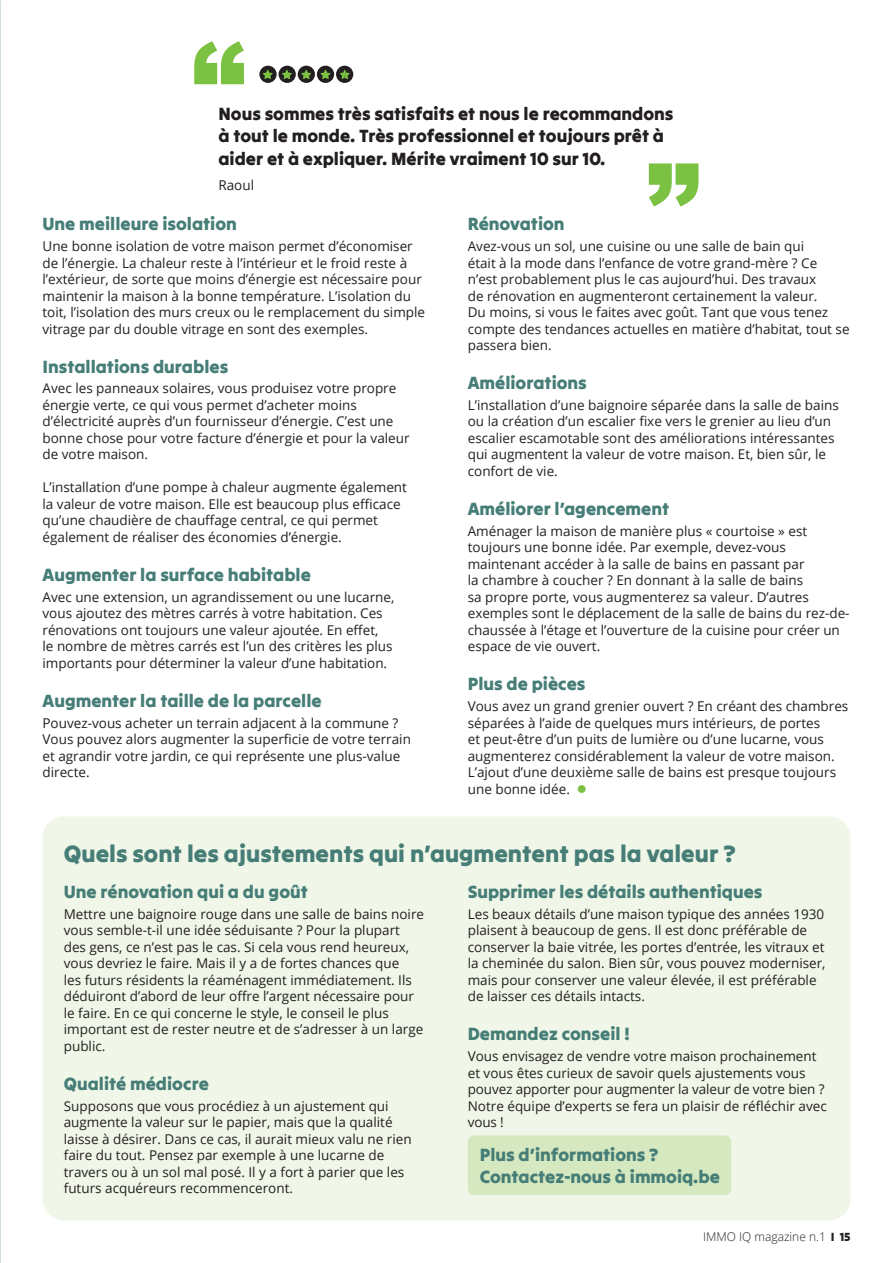
<style>
.page{position:relative;width:893px;height:1263px;background:#fff}
.page>*{position:absolute;margin:0;border:0;box-sizing:border-box;transform-origin:0 0}
.t1{font:900 108px "Arial";color:#7bc142}
.t2{font:24px "Tilt Warp";color:#467e77}
.titel_groen_12pt{font:18px "Tilt Warp";color:#467e77}
.quote_12pt{font:18px/22.5px "Tilt Warp";color:#231f20}
.body_zwart{font:13.5px/16.5px "Open Sans";color:#231f20}
.t3{font:300 12px "Open Sans";color:#231f20}
.s1{color:#7bc142}
.s2{font-family:"Tilt Warp";font-weight:400}
</style>
<div class="page">
<div style="left:43px;top:816px;width:807px;height:404px;background:#f0f7e8;border-radius:21px"></div>
<div style="left:259px;top:66px;width:18px;height:17px;background:#231f20;border-radius:50%"></div>
<div style="left:279px;top:66px;width:17px;height:17px;background:#231f20;border-radius:50%"></div>
<div style="left:298px;top:66px;width:17px;height:17px;background:#231f20;border-radius:50%"></div>
<div style="left:317px;top:66px;width:17px;height:17px;background:#231f20;border-radius:50%"></div>
<div style="left:336px;top:66px;width:17px;height:17px;background:#231f20;border-radius:50%"></div>
<svg style="left:263px;top:70px;width:10px;height:9px"></svg>
<svg style="left:282px;top:70px;width:10px;height:9px"></svg>
<svg style="left:301px;top:70px;width:10px;height:9px"></svg>
<svg style="left:320px;top:70px;width:10px;height:9px"></svg>
<svg style="left:340px;top:70px;width:10px;height:9px"></svg>
<div style="left:468px;top:1135px;width:263px;height:60px;background:#d5e8c0;border-radius:6px"></div>
<p class="t1" style="left:191px;top:3px;width:55px">“</p>
<p class="quote_12pt" style="left:218px;top:102px;width:457px">Nous sommes très satisfaits et nous le recommandons à tout le monde. Très professionnel et toujours prêt à aider et à expliquer. Mérite vraiment 10 sur 10.</p>
<p class="body_zwart" style="left:218px;top:176px;width:37px">Raoul</p>
<p class="t1" style="left:701px;top:245px;width:55px;rotate:-180deg">“</p>
<p class="titel_groen_12pt" style="left:43px;top:209px;width:196px">Une meilleure isolation</p>
<p class="body_zwart" style="left:43px;top:238px;width:384px">Une bonne isolation de votre maison permet d’économiser de l’énergie. La chaleur reste à l’intérieur et le froid reste à l’extérieur, de sorte que moins d’énergie est nécessaire pour maintenir la maison à la bonne température. L’isolation du toit, l’isolation des murs creux ou le remplacement du simple vitrage par du double vitrage en sont des exemples.</p>
<p class="titel_groen_12pt" style="left:43px;top:351px;width:187px">Installations durables</p>
<p class="body_zwart" style="left:43px;top:380px;width:369px">Avec les panneaux solaires, vous produisez votre propre énergie verte, ce qui vous permet d’acheter moins d’électricité auprès d’un fournisseur d’énergie. C’est une bonne chose pour votre facture d’énergie et pour la valeur de votre maison.</p>
<p class="body_zwart" style="left:43px;top:479px;width:366px">L’installation d’une pompe à chaleur augmente également la valeur de votre maison. Elle est beaucoup plus efficace qu’une chaudière de chauffage central, ce qui permet également de réaliser des économies d’énergie.</p>
<p class="titel_groen_12pt" style="left:43px;top:560px;width:270px">Augmenter la surface habitable</p>
<p class="body_zwart" style="left:43px;top:588px;width:353px">Avec une extension, un agrandissement ou une lucarne, vous ajoutez des mètres carrés à votre habitation. Ces rénovations ont toujours une valeur ajoutée. En effet,<br>le nombre de mètres carrés est l’un des critères les plus importants pour déterminer la valeur d’une habitation.</p>
<p class="titel_groen_12pt" style="left:43px;top:685px;width:281px">Augmenter la taille de la parcelle</p>
<p class="body_zwart" style="left:43px;top:714px;width:370px">Pouvez-vous acheter un terrain adjacent à la commune ?<br>Vous pouvez alors augmenter la superficie de votre terrain et agrandir votre jardin, ce qui représente une plus-value directe.</p>
<p class="titel_groen_12pt" style="left:468px;top:209px;width:98px">Rénovation</p>
<p class="body_zwart" style="left:468px;top:238px;width:383px">Avez-vous un sol, une cuisine ou une salle de bain qui<br>était à la mode dans l’enfance de votre grand-mère ? Ce n’est probablement plus le cas aujourd’hui. Des travaux<br>de rénovation en augmenteront certainement la valeur.<br>Du moins, si vous le faites avec goût. Tant que vous tenez compte des tendances actuelles en matière d’habitat, tout se passera bien.</p>
<p class="titel_groen_12pt" style="left:468px;top:368px;width:121px">Améliorations</p>
<p class="body_zwart" style="left:468px;top:396px;width:373px">L’installation d’une baignoire séparée dans la salle de bains ou la création d’un escalier fixe vers le grenier au lieu d’un escalier escamotable sont des améliorations intéressantes qui augmentent la valeur de votre maison. Et, bien sûr, le confort de vie.</p>
<p class="titel_groen_12pt" style="left:468px;top:494px;width:203px">Améliorer l’agencement</p>
<p class="body_zwart" style="left:468px;top:522px;width:383px">Aménager la maison de manière plus « courtoise » est toujours une bonne idée. Par exemple, devez-vous maintenant accéder à la salle de bains en passant par<br>la chambre à coucher ? En donnant à la salle de bains<br>sa propre porte, vous augmenterez sa valeur. D’autres exemples sont le déplacement de la salle de bains du rez-de&shy;chaussée à l’étage et l’ouverture de la cuisine pour créer un espace de vie ouvert.</p>
<p class="titel_groen_12pt" style="left:468px;top:669px;width:119px">Plus de pièces</p>
<p class="body_zwart" style="left:468px;top:697px;width:382px">Vous avez un grand grenier ouvert ? En créant des chambres séparées à l’aide de quelques murs intérieurs, de portes<br>et peut-être d’un puits de lumière ou d’une lucarne, vous augmenterez considérablement la valeur de votre maison.<br>L’ajout d’une deuxième salle de bains est presque toujours une bonne idée. <span class="s1">●</span></p>
<p class="t2" style="left:64px;top:833px;width:674px">Quels sont les ajustements qui n’augmentent pas la valeur ?</p>
<p class="titel_groen_12pt" style="left:64px;top:877px;width:246px">Une rénovation qui a du goût</p>
<p class="body_zwart" style="left:64px;top:905px;width:362px">Mettre une baignoire rouge dans une salle de bains noire vous semble-t-il une idée séduisante ? Pour la plupart des gens, ce n’est pas le cas. Si cela vous rend heureux, vous devriez le faire. Mais il y a de fortes chances que<br>les futurs résidents la réaménagent immédiatement. Ils déduiront d’abord de leur offre l’argent nécessaire pour le faire. En ce qui concerne le style, le conseil le plus important est de rester neutre et de s’adresser à un large public.</p>
<p class="titel_groen_12pt" style="left:64px;top:1069px;width:147px">Qualité médiocre</p>
<p class="body_zwart" style="left:64px;top:1097px;width:349px">Supposons que vous procédiez à un ajustement qui augmente la valeur sur le papier, mais que la qualité laisse à désirer. Dans ce cas, il aurait mieux valu ne rien faire du tout. Pensez par exemple à une lucarne de travers ou à un sol mal posé. Il y a fort à parier que les futurs acquéreurs recommenceront.</p>
<p class="titel_groen_12pt" style="left:468px;top:877px;width:296px">Supprimer les détails authentiques</p>
<p class="body_zwart" style="left:468px;top:905px;width:359px">Les beaux détails d’une maison typique des années 1930 plaisent à beaucoup de gens. Il est donc préférable de conserver la baie vitrée, les portes d’entrée, les vitraux et la cheminée du salon. Bien sûr, vous pouvez moderniser, mais pour conserver une valeur élevée, il est préférable de laisser ces détails intacts.</p>
<p class="titel_groen_12pt" style="left:468px;top:1019px;width:163px">Demandez conseil !</p>
<p class="body_zwart" style="left:468px;top:1047px;width:358px">Vous envisagez de vendre votre maison prochainement et vous êtes curieux de savoir quels ajustements vous pouvez apporter pour augmenter la valeur de votre bien ?</p>
<p class="body_zwart" style="left:468px;top:1097px;width:361px">Notre équipe d’experts se fera un plaisir de réfléchir avec vous !</p>
<p class="titel_groen_12pt" style="left:480px;top:1139px;width:180px">Plus d’informations ?</p>
<p class="titel_groen_12pt" style="left:480px;top:1162px;width:242px">Contactez-nous à immoiq.be</p>
<p class="t3" style="left:703px;top:1228px;width:149px">IMMO IQ magazine n.1 <span class="s2">I 15</span></p>
</div>
